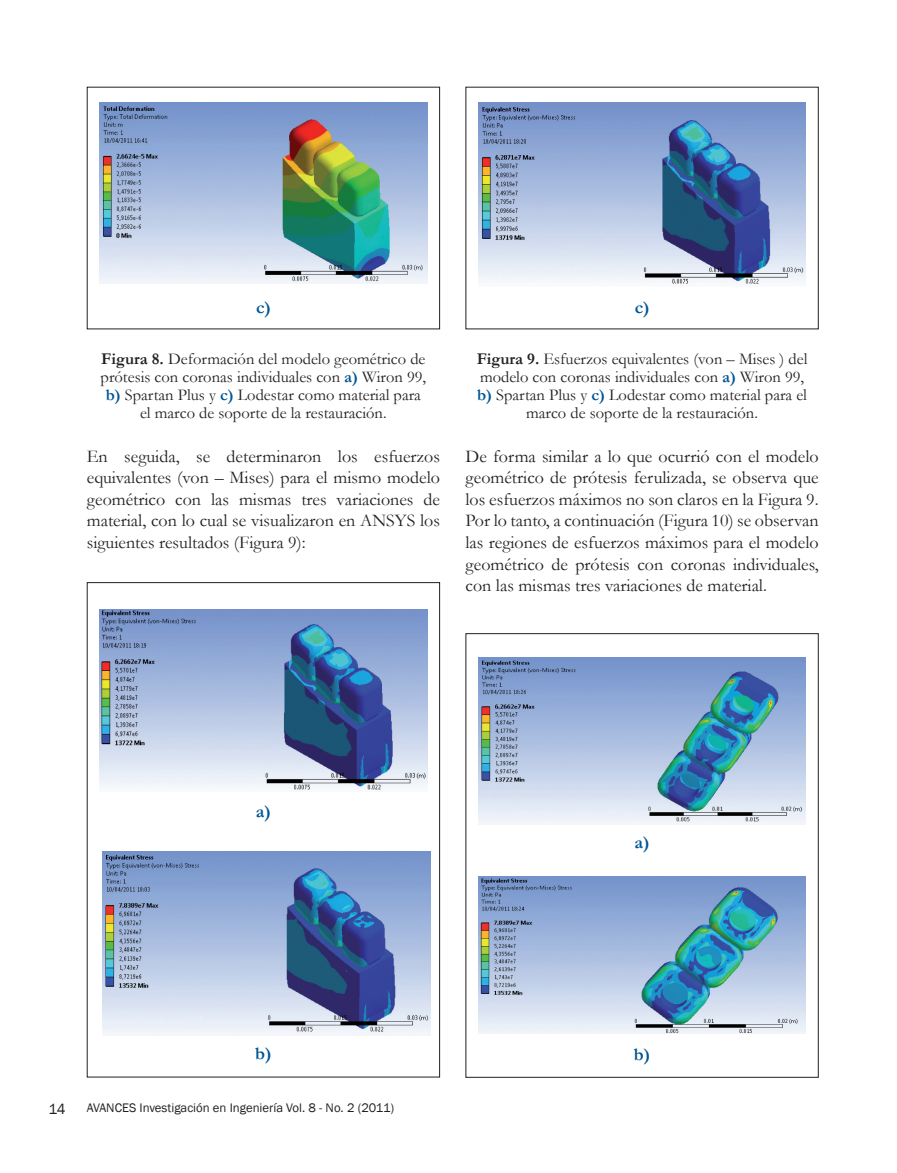
<style>
.page{position:relative;width:897px;height:1173px;background:#fff}
.page>*{position:absolute;margin:0;border:0;box-sizing:border-box;transform-origin:0 0}
.t1{font:18px/21.6px "Garamond";color:#231f20;text-align:justify}
.t2{font:700 18px "Garamond";color:#005595}
.t3{font:16.5px/18px "Garamond";color:#231f20;text-align:center}
.t4{font:15px "Franklin Gothic";color:#231f20}
.t5{font:12.75px "Franklin Gothic";color:#231f20}
.s1{font-weight:700}
.s2{font-weight:700;color:#005595}
</style>
<div class="page">
<img style="left:100px;top:102px;width:327px;height:182px">
<img style="left:100px;top:609px;width:327px;height:182px">
<img style="left:103px;top:851px;width:327px;height:184px">
<img style="left:478px;top:102px;width:327px;height:182px">
<img style="left:478px;top:657px;width:327px;height:167px">
<img style="left:478px;top:876px;width:327px;height:158px">
<p class="t2" style="left:256px;top:295px;width:16px">c)</p>
<p class="t3" style="left:101px;top:350px;width:327px"><span class="s1">Figura 8.</span> Deformación del modelo geométrico de prótesis con coronas individuales con <span class="s2">a)</span> Wiron 99, <span class="s2">b)</span> Spartan Plus y <span class="s2">c)</span> Lodestar como material para el marco de soporte de la restauración.</p>
<p class="t1" style="left:87px;top:445px;width:354px">En seguida, se determinaron los esfuerzos equivalentes (von – Mises) para el mismo modelo geométrico con las mismas tres variaciones de material, con lo cual se visualizaron en ANSYS los siguientes resultados (Figura 9):</p>
<p class="t2" style="left:634px;top:295px;width:16px">c)</p>
<p class="t3" style="left:476px;top:350px;width:332px"><span class="s1">Figura 9.</span> Esfuerzos equivalentes (von – Mises ) del modelo con coronas individuales con <span class="s2">a)</span> Wiron 99, <span class="s2">b)</span> Spartan Plus y <span class="s2">c)</span> Lodestar como material para el marco de soporte de la restauración.</p>
<p class="t1" style="left:465px;top:445px;width:354px">De forma similar a lo que ocurrió con el modelo geométrico de prótesis ferulizada, se observa que los esfuerzos máximos no son claros en la Figura 9.<br>Por lo tanto, a continuación (Figura 10) se observan las regiones de esfuerzos máximos para el modelo geométrico de prótesis con coronas individuales, con las mismas tres variaciones de material.</p>
<p class="t2" style="left:256px;top:799px;width:16px">a)</p>
<p class="t2" style="left:634px;top:830px;width:16px">a)</p>
<p class="t2" style="left:255px;top:1041px;width:18px">b)</p>
<p class="t2" style="left:634px;top:1042px;width:18px">b)</p>
<p class="t4" style="left:48px;top:1099px;width:19px">14</p>
<p class="t5" style="left:87px;top:1100px;width:309px">AVANCES Investigación en Ingeniería Vol. 8 - No. 2 (2011)</p>
</div>
